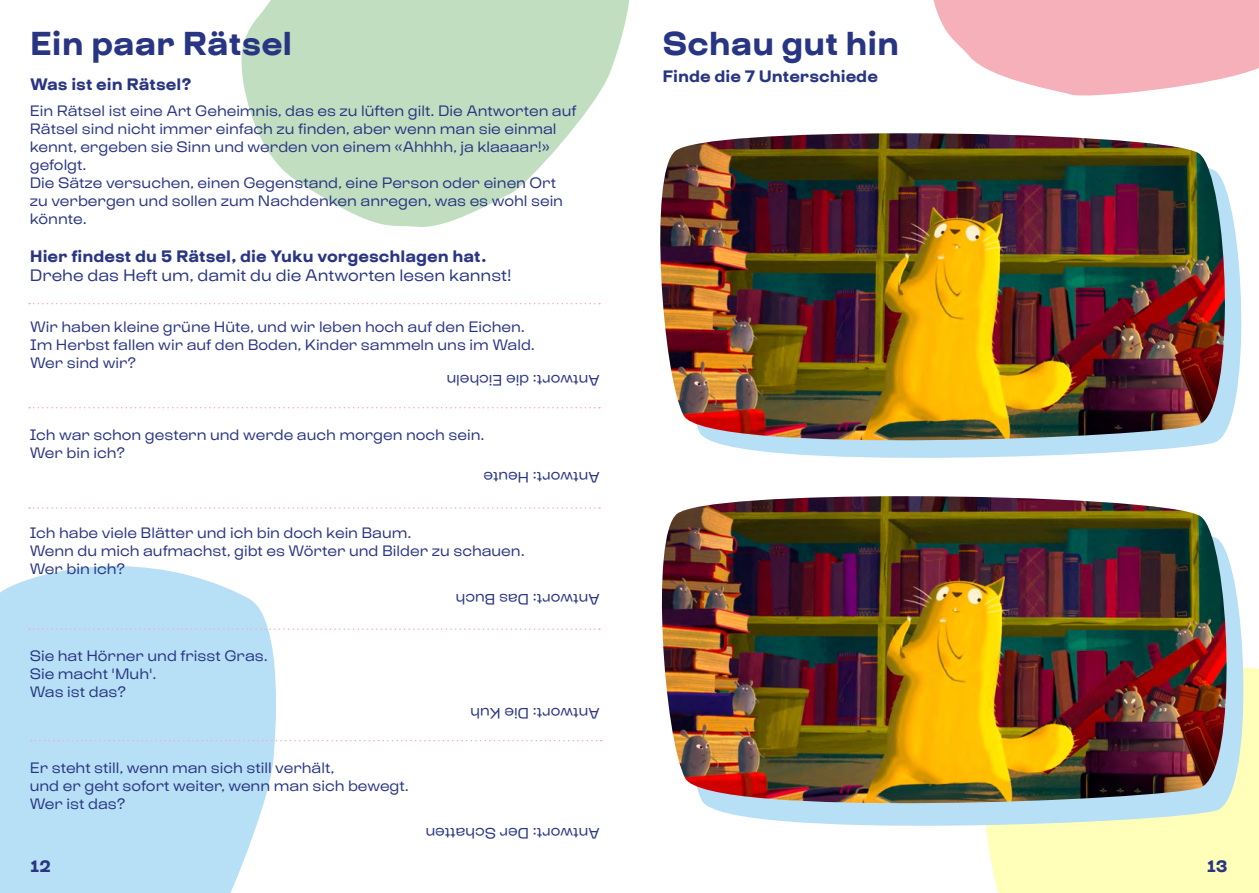
<style>
.page{position:relative;width:1259px;height:893px;background:#fff}
.page>*{position:absolute;margin:0;border:0;box-sizing:border-box;transform-origin:0 0}
.t1{font:33px "Boogie School Sans High 6 th";color:#283583}
.t2{font:16.5px "Boogie School Sans High 6 th";color:#283583}
.t3{font:16.5px "Boogie School Sans High 3 rd";color:#283583}
.t4{font:15px/18px "Boogie School Sans High 3 rd";color:#283583}
</style>
<div class="page">
<svg style="left:0;top:566px;width:282px;height:327px;background:#bde2f5"></svg>
<svg style="left:241px;top:0;width:389px;height:227px;fill:#c1dfc0"></svg>
<div style="left:988px;top:668px;width:271px;height:225px;background:#ffffba"></div>
<svg style="left:714px;top:190px;width:528px;height:268px;fill:#b7dff5"></svg>
<svg style="left:706px;top:558px;width:550px;height:284px"></svg>
<img style="left:660px;top:133px;width:566px;height:309px">
<img style="left:661px;top:496px;width:567px;height:309px">
<svg style="left:933px;top:0;width:326px;height:96px"></svg>
<svg style="left:29px;top:303px;width:571px;height:1px"></svg>
<svg style="left:29px;top:407px;width:571px;height:1px"></svg>
<svg style="left:29px;top:507px;width:571px;height:2px"></svg>
<svg style="left:29px;top:628px;width:571px;height:2px"></svg>
<svg style="left:31px;top:740px;width:571px;height:1px"></svg>
<h1 class="t1" style="left:30px;top:23px;width:264px">Ein paar Rätsel</h1>
<p class="t2" style="left:30px;top:74px;width:163px">Was ist ein Rätsel?</p>
<p class="t4" style="left:30px;top:102px;width:548px">Ein Rätsel ist eine Art Geheimnis, das es zu lüften gilt. Die Antworten auf Rätsel sind nicht immer einfach zu finden, aber wenn man sie einmal kennt, ergeben sie Sinn und werden von einem «Ahhhh, ja klaaaar!» gefolgt.<br>Die Sätze versuchen, einen Gegenstand, eine Person oder einen Ort zu verbergen und sollen zum Nachdenken anregen, was es wohl sein könnte.</p>
<p class="t2" style="left:30px;top:246px;width:459px">Hier findest du 5 Rätsel, die Yuku vorgeschlagen hat.</p>
<p class="t3" style="left:30px;top:266px;width:483px">Drehe das Heft um, damit du die Antworten lesen kannst!</p>
<p class="t4" style="left:30px;top:318px;width:506px">Wir haben kleine grüne Hüte, und wir leben hoch auf den Eichen.<br>Im Herbst fallen wir auf den Boden, Kinder sammeln uns im Wald.<br>Wer sind wir?</p>
<p class="t4" style="left:600px;top:389px;width:155px;rotate:-180deg">Antwort: die Eicheln</p>
<p class="t4" style="left:30px;top:426px;width:456px">Ich war schon gestern und werde auch morgen noch sein.<br>Wer bin ich?</p>
<p class="t4" style="left:600px;top:486px;width:118px;rotate:-180deg">Antwort: Heute</p>
<p class="t4" style="left:30px;top:524px;width:496px">Ich habe viele Blätter und ich bin doch kein Baum.<br>Wenn du mich aufmachst, gibt es Wörter und Bilder zu schauen.<br>Wer bin ich?</p>
<p class="t4" style="left:30px;top:647px;width:240px">Sie hat Hörner und frisst Gras.<br>Sie macht 'Muh'.<br>Was ist das?</p>
<p class="t4" style="left:30px;top:759px;width:381px">Er steht still, wenn man sich still verhält,<br>und er geht sofort weiter, wenn man sich bewegt.<br>Wer ist das?</p>
<p class="t4" style="left:600px;top:608px;width:146px;rotate:-180deg">Antwort: Das Buch</p>
<p class="t4" style="left:600px;top:722px;width:131px;rotate:-180deg">Antwort: Die Kuh</p>
<p class="t4" style="left:600px;top:842px;width:176px;rotate:-180deg">Antwort: Der Schatten</p>
<h1 class="t1" style="left:662px;top:23px;width:238px">Schau gut hin</h1>
<p class="t2" style="left:662px;top:66px;width:217px">Finde die 7 Unterschiede</p>
<p class="t2" style="left:31px;top:856px;width:22px">12</p>
<p class="t2" style="left:1208px;top:856px;width:22px">13</p>
</div>
